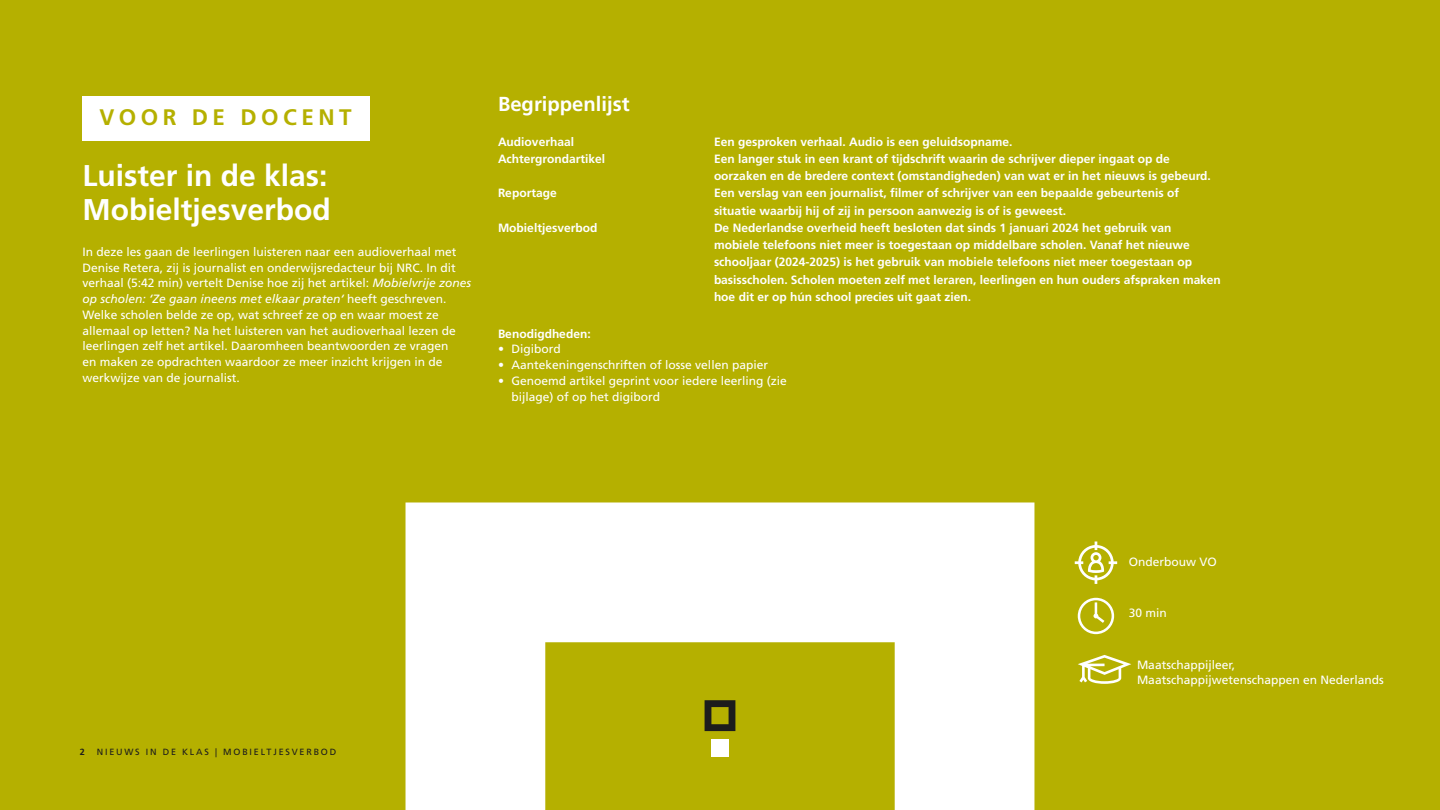
<style>
.page{position:relative;width:1440px;height:810px;background:#b5b000}
.page>*{position:absolute;margin:0;border:0;box-sizing:border-box;transform-origin:0 0}
.Titel_docentpagina{font:700 30px/33.8px "Frutiger LT Pro";color:#fff}
.t1{font:700 22.5px "Frutiger LT Pro";letter-spacing:.2em;color:#b5b000}
.Broodtekst_wit{font:700 20.25px "Frutiger LT Pro";color:#fff}
.Broodtekst_wit-2{font:700 12px/17.2px "Frutiger LT Pro";color:#fff}
.Broodtekst_zwart{font:12px/15.8px "Frutiger LT Pro";color:#fff}
.Broodtekst_wit-3{font:12px/15.8px "Frutiger LT Pro";color:#fff}
.Bronvermelding{font:9px "Frutiger LT Pro";letter-spacing:.2em;color:#1c1c1c}
.Bronvermelding-2{font:700 9px "Frutiger LT Pro";color:#1c1c1c}
.s1{font-style:italic}
</style>
<div class="page">
<svg style="left:1078px;top:655px;width:53px;height:29px"></svg>
<svg style="left:1075px;top:541px;width:42px;height:43px"></svg>
<svg style="left:1078px;top:598px;width:36px;height:36px"></svg>
<div style="left:82px;top:96px;width:288px;height:44px;background:#fff"></div>
<svg style="left:406px;top:502px;width:628px;height:308px;fill:#fff"></svg>
<div style="left:711px;top:740px;width:18px;height:17px;background:#fff"></div>
<svg style="left:705px;top:700px;width:30px;height:31px"></svg>
<p class="t1" style="left:99px;top:103px;width:254px">VOOR DE DOCENT</p>
<p class="Titel_docentpagina" style="left:82px;top:159px;width:250px">Luister in de klas:<br>Mobieltjesverbod</p>
<p class="Broodtekst_zwart" style="left:82px;top:244px;width:390px">In deze les gaan de leerlingen luisteren naar een audioverhaal met Denise Retera, zij is journalist en onderwijsredacteur bij NRC. In dit verhaal (5:42 min) vertelt Denise hoe zij het artikel: <span class="s1">Mobielvrije zones op scholen: ‘Ze gaan ineens met elkaar praten‘</span> heeft geschreven.<br>Welke scholen belde ze op, wat schreef ze op en waar moest ze allemaal op letten? Na het luisteren van het audioverhaal lezen de leerlingen zelf het artikel. Daaromheen beantwoorden ze vragen<br>en maken ze opdrachten waardoor ze meer inzicht krijgen in de werkwijze van de journalist.</p>
<p class="Broodtekst_wit" style="left:498px;top:92px;width:133px">Begrippenlijst</p>
<p class="Broodtekst_wit-2" style="left:498px;top:133px;width:78px">Audioverhaal</p>
<p class="Broodtekst_wit-2" style="left:714px;top:133px;width:300px">Een gesproken verhaal. Audio is een geluidsopname.</p>
<p class="Broodtekst_wit-2" style="left:498px;top:150px;width:109px">Achtergrondartikel</p>
<p class="Broodtekst_wit-2" style="left:714px;top:150px;width:498px">Een langer stuk in een krant of tijdschrift waarin de schrijver dieper ingaat op de oorzaken en de bredere context (omstandigheden) van wat er in het nieuws is gebeurd.</p>
<p class="Broodtekst_wit-2" style="left:498px;top:185px;width:60px">Reportage</p>
<p class="Broodtekst_wit-2" style="left:714px;top:185px;width:467px">Een verslag van een journalist, filmer of schrijver van een bepaalde gebeurtenis of situatie waarbij hij of zij in persoon aanwezig is of is geweest.</p>
<p class="Broodtekst_wit-2" style="left:498px;top:219px;width:101px">Mobieltjesverbod</p>
<p class="Broodtekst_wit-2" style="left:714px;top:219px;width:508px">De Nederlandse overheid heeft besloten dat sinds 1 januari 2024 het gebruik van<br>mobiele telefoons niet meer is toegestaan op middelbare scholen. Vanaf het nieuwe schooljaar (2024-2025) is het gebruik van mobiele telefoons niet meer toegestaan op basisscholen. Scholen moeten zelf met leraren, leerlingen en hun ouders afspraken maken hoe dit er op hún school precies uit gaat zien.</p>
<p class="Broodtekst_wit-2" style="left:498px;top:325px;width:94px">Benodigdheden:</p>
<p class="Broodtekst_zwart" style="left:498px;top:341px;width:64px">• Digibord</p>
<p class="Broodtekst_zwart" style="left:498px;top:357px;width:272px">• Aantekeningenschriften of losse vellen papier</p>
<p class="Broodtekst_zwart" style="left:512px;top:373px;width:277px;text-indent:-14px">• Genoemd artikel geprint voor iedere leerling (zie bijlage) of op het digibord</p>
<p class="Bronvermelding-2" style="left:80px;top:746px;width:7px">2</p>
<p class="Bronvermelding" style="left:97px;top:746px;width:241px">NIEUWS IN DE KLAS | MOBIELTJESVERBOD</p>
<p class="Broodtekst_wit-3" style="left:1129px;top:554px;width:90px">Onderbouw VO</p>
<p class="Broodtekst_wit-3" style="left:1129px;top:605px;width:40px">30 min</p>
<p class="Broodtekst_wit-3" style="left:1137px;top:657px;width:248px">Maatschappijleer,<br>Maatschappijwetenschappen en Nederlands</p>
</div>
